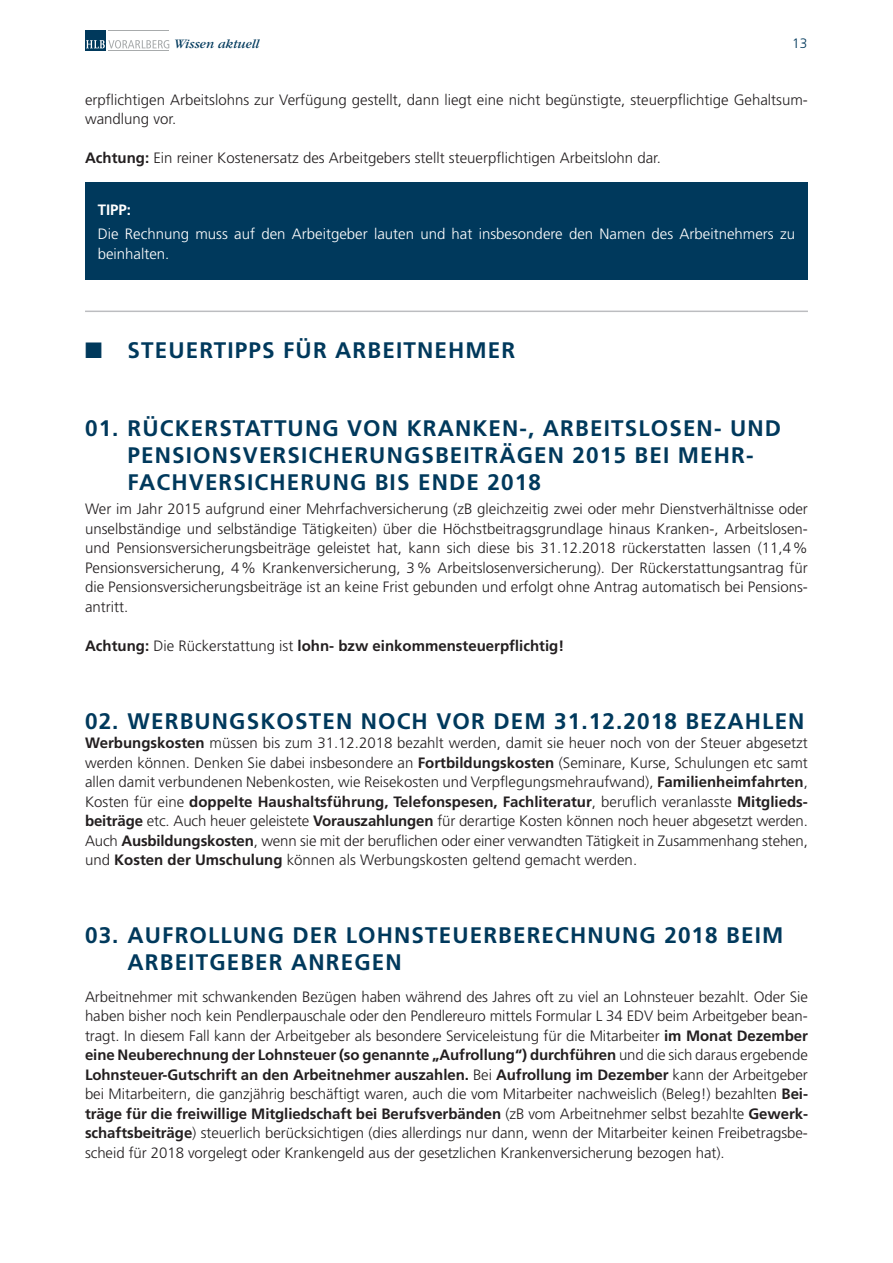
<style>
.page{position:relative;width:893px;height:1263px;background:#fff}
.page>*{position:absolute;margin:0;border:0;box-sizing:border-box;transform-origin:0 0}
.t1{font:700 22.5px/27px "Frutiger LT Std";letter-spacing:.05em;color:#00395c}
.t2{font:300 15px/19.5px "Frutiger LT Std";color:#231f20;text-align:justify}
.t3{font:300 15px/19.5px "Frutiger LT Std";color:#fff}
.t4{font:700 15px "Frutiger LT Std";color:#231f20}
.t5{font:700 15px "Frutiger LT Std";color:#fff}
.t6{font:300 13.65px "Frutiger LT Std";color:#00395c}
.t7{font:italic 13.5px "Garamond";color:#00395c}
.s1{font-weight:700}
.s2{font-weight:300}
</style>
<div class="page">
<div style="left:85px;top:30px;width:21px;height:21px;background:#00395c"></div>
<hr style="left:109px;top:50px;width:60px;height:1px;background:#a8abac">
<hr style="left:109px;top:30px;width:60px;height:1px;background:#a8abac">
<svg style="left:86px;top:40px;width:83px;height:8px"></svg>
<hr style="left:85px;top:311px;width:723px;height:1px;background:#bcbdc0">
<div style="left:85px;top:183px;width:723px;height:97px;background:#00395c"></div>
<p class="t7" style="left:174px;top:37px;width:87px">Wissen aktuell</p>
<p class="t6" style="left:792px;top:36px;width:17px">13</p>
<p class="t2" style="left:85px;top:90px;width:724px">erpflichtigen Arbeitslohns zur Verfügung gestellt, dann liegt eine nicht begünstigte, steuerpflichtige Gehaltsum&shy;wandlung vor.</p>
<p class="t2" style="left:85px;top:148px;width:577px"><span class="s1">Achtung:</span> Ein reiner Kostenersatz des Arbeitgebers stellt steuerpflichtigen Arbeitslohn dar.</p>
<p class="t5" style="left:98px;top:201px;width:35px">TIPP:</p>
<p class="t3" style="left:98px;top:224px;width:699px">Die Rechnung muss auf den Arbeitgeber lauten und hat insbesondere den Namen des Arbeitnehmers zu beinhalten.</p>
<h1 class="t1" style="left:85px;top:337px;width:432px">■ STEUERTIPPS FÜR ARBEITNEHMER</h1>
<h1 class="t1" style="left:128px;top:415px;width:655px;text-indent:-43px">01. RÜCKERSTATTUNG VON KRANKEN-, ARBEITSLOSEN- UND<br>PENSIONSVERSICHERUNGSBEITRÄGEN 2015 BEI MEHR-<br>FACHVERSICHERUNG BIS ENDE 2018</h1>
<p class="t2" style="left:85px;top:499px;width:724px">Wer im Jahr 2015 aufgrund einer Mehrfachversicherung (zB gleichzeitig zwei oder mehr Dienstverhältnisse oder unselbständige und selbständige Tätigkeiten) über die Höchstbeitragsgrundlage hinaus Kranken-, Arbeitslosen&shy;und Pensionsversicherungsbeiträge geleistet hat, kann sich diese bis 31.12.2018 rückerstatten lassen (11,4% Pensionsversicherung, 4% Krankenversicherung, 3% Arbeitslosenversicherung). Der Rückerstattungsantrag für die Pensionsversicherungsbeiträge ist an keine Frist gebunden und erfolgt ohne Antrag automatisch bei Pensions&shy;antritt.</p>
<p class="t4" style="left:85px;top:637px;width:481px">Achtung: <span class="s2">Die Rückerstattung ist</span> lohn- bzw einkommensteuerpflichtig!</p>
<h1 class="t1" style="left:85px;top:707px;width:721px">02. WERBUNGSKOSTEN NOCH VOR DEM 31.12.2018 BEZAHLEN</h1>
<p class="t2" style="left:85px;top:733px;width:724px"><span class="s1">Werbungskosten</span> müssen bis zum 31.12.2018 bezahlt werden, damit sie heuer noch von der Steuer abgesetzt werden können. Denken Sie dabei insbesondere an <span class="s1">Fortbildungskosten</span> (Seminare, Kurse, Schulungen etc samt allen damit verbundenen Nebenkosten, wie Reisekosten und Verpflegungsmehraufwand), <span class="s1">Familienheimfahrten</span>, Kosten für eine <span class="s1">doppelte Haushaltsführung, Telefonspesen, Fachliteratur</span>, beruflich veranlasste <span class="s1">Mitglieds&shy;beiträge</span> etc. Auch heuer geleistete <span class="s1">Vorauszahlungen</span> für derartige Kosten können noch heuer abgesetzt werden.<br>Auch <span class="s1">Ausbildungskosten</span>, wenn sie mit der beruflichen oder einer verwandten Tätigkeit in Zusammenhang stehen, und <span class="s1">Kosten der Umschulung</span> können als Werbungskosten geltend gemacht werden.</p>
<h1 class="t1" style="left:128px;top:922px;width:657px;text-indent:-43px">03. AUFROLLUNG DER LOHNSTEUERBERECHNUNG 2018 BEIM<br>ARBEITGEBER ANREGEN</h1>
<p class="t2" style="left:85px;top:987px;width:724px">Arbeitnehmer mit schwankenden Bezügen haben während des Jahres oft zu viel an Lohnsteuer bezahlt. Oder Sie haben bisher noch kein Pendlerpauschale oder den Pendlereuro mittels Formular L 34 EDV beim Arbeitgeber bean&shy;tragt. In diesem Fall kann der Arbeitgeber als besondere Serviceleistung für die Mitarbeiter <span class="s1">im Monat Dezember eine Neuberechnung der Lohnsteuer (so genannte „Aufrollung“) durchführen</span> und die sich daraus ergebende <span class="s1">Lohnsteuer-Gutschrift an den Arbeitnehmer auszahlen.</span> Bei <span class="s1">Aufrollung im Dezember</span> kann der Arbeitgeber bei Mitarbeitern, die ganzjährig beschäftigt waren, auch die vom Mitarbeiter nachweislich (Beleg!) bezahlten <span class="s1">Bei&shy;träge für die freiwillige Mitgliedschaft bei Berufsverbänden</span> (zB vom Arbeitnehmer selbst bezahlte <span class="s1">Gewerk&shy;schaftsbeiträge</span>) steuerlich berücksichtigen (dies allerdings nur dann, wenn der Mitarbeiter keinen Freibetragsbe&shy;scheid für 2018 vorgelegt oder Krankengeld aus der gesetzlichen Krankenversicherung bezogen hat).</p>
</div>
